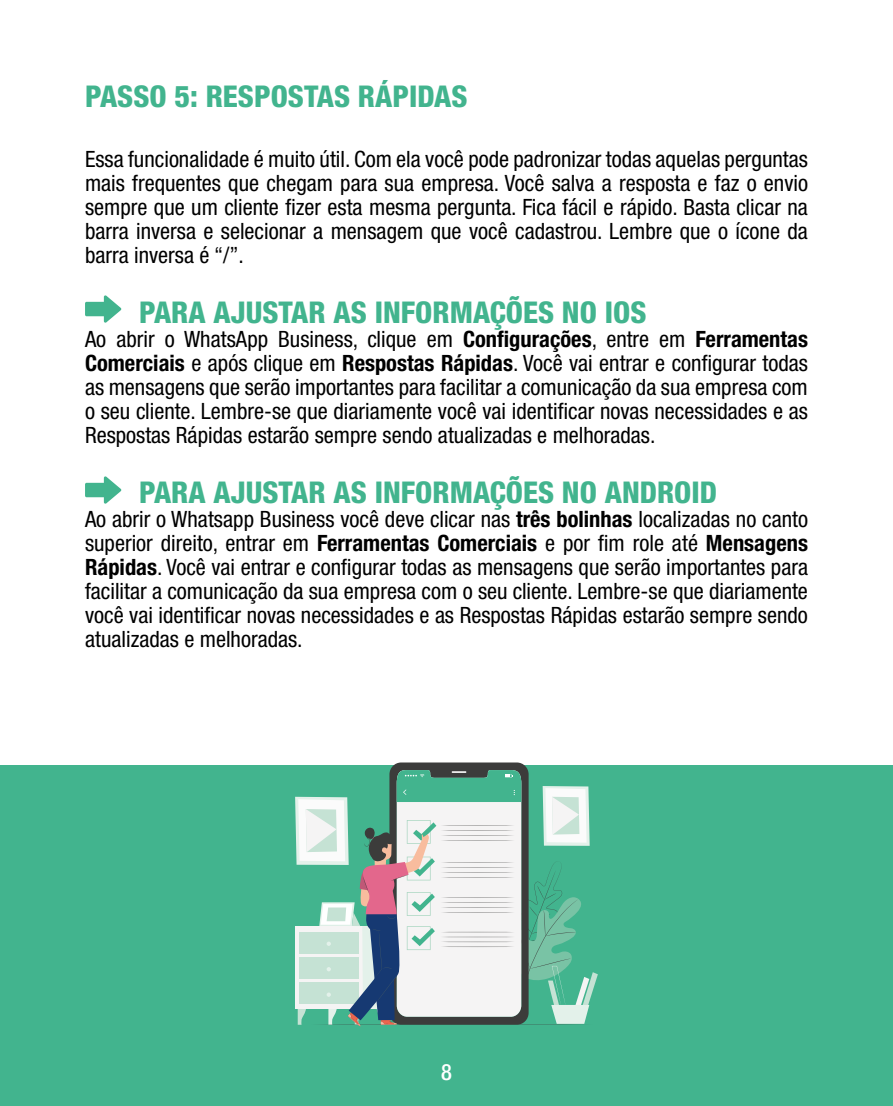
<style>
.page{position:relative;width:893px;height:1106px;background:#fff}
.page>*{position:absolute;margin:0;border:0;box-sizing:border-box;transform-origin:0 0}
.t1{font:800 condensed 30px "Helvetica Neue LT Std";color:#42b48e}
.t2{font:condensed 22.5px/24px "Helvetica Neue LT Std";color:#000;text-align:justify}
.t3{font:500 condensed 22.5px "Helvetica Neue LT Std";color:#fff}
.s1{font-weight:700}
</style>
<div class="page">
<div style="left:0;top:765px;width:893px;height:340px;background:#42b48e"></div>
<svg style="left:85px;top:295px;width:36px;height:28px"></svg>
<svg style="left:85px;top:476px;width:36px;height:28px"></svg>
<svg style="left:295px;top:762px;width:303px;height:264px"></svg>
<h1 class="t1" style="left:85px;top:77px;width:384px">PASSO 5: RESPOSTAS RÁPIDAS</h1>
<p class="t2" style="left:85px;top:146px;width:724px">Essa funcionalidade é muito útil. Com ela você pode padronizar todas aquelas perguntas mais frequentes que chegam para sua empresa. Você salva a resposta e faz o envio sempre que um cliente fizer esta mesma pergunta. Fica fácil e rápido. Basta clicar na barra inversa e selecionar a mensagem que você cadastrou. Lembre que o ícone da barra inversa é “/”.</p>
<h1 class="t1" style="left:139px;top:293px;width:509px">PARA AJUSTAR AS INFORMAÇÕES NO IOS</h1>
<p class="t2" style="left:85px;top:326px;width:724px">Ao abrir o WhatsApp Business, clique em <span class="s1">Configurações</span>, entre em <span class="s1">Ferramentas Comerciais</span> e após clique em <span class="s1">Respostas Rápidas</span>. Você vai entrar e configurar todas as mensagens que serão importantes para facilitar a comunicação da sua empresa com o seu cliente. Lembre-se que diariamente você vai identificar novas necessidades e as Respostas Rápidas estarão sempre sendo atualizadas e melhoradas.</p>
<h1 class="t1" style="left:139px;top:473px;width:579px">PARA AJUSTAR AS INFORMAÇÕES NO ANDROID</h1>
<p class="t2" style="left:85px;top:506px;width:724px">Ao abrir o Whatsapp Business você deve clicar nas <span class="s1">três bolinhas</span> localizadas no canto superior direito, entrar em <span class="s1">Ferramentas Comerciais</span> e por fim role até <span class="s1">Mensagens Rápidas</span>. Você vai entrar e configurar todas as mensagens que serão importantes para facilitar a comunicação da sua empresa com o seu cliente. Lembre-se que diariamente você vai identificar novas necessidades e as Respostas Rápidas estarão sempre sendo atualizadas e melhoradas.</p>
<p class="t3" style="left:441px;top:1058px;width:12px">8</p>
</div>
